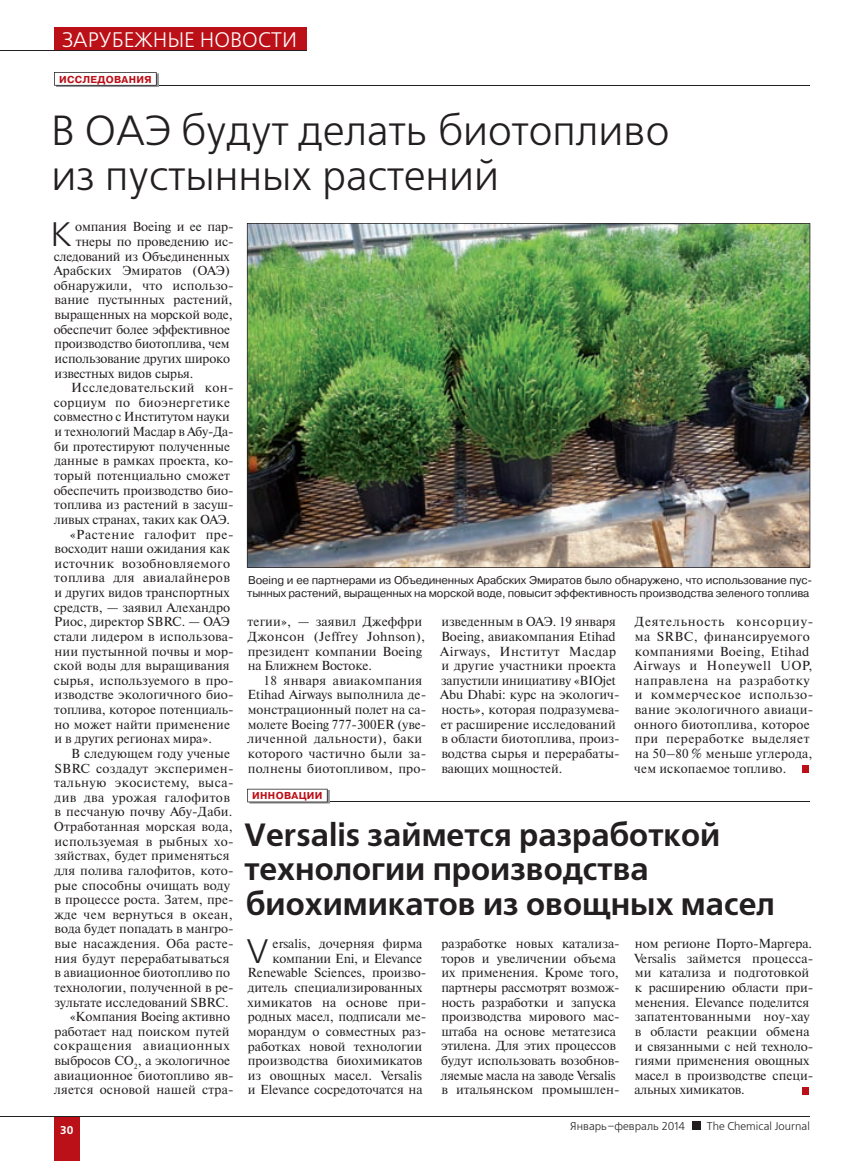
<style>
.page{position:relative;width:864px;height:1161px;background:#fff}
.page>*{position:absolute;margin:0;border:0;box-sizing:border-box;transform-origin:0 0}
.t1{font:42px/45px "Free Set C";color:#231f20}
.t2{font:33.9px "Free Set C";color:#231f20}
.t3{font:700 32.1px/34.5px "Free Set C";color:#231f20}
.t4{font:21px "Free Set C";color:#fff}
.t5{font:21px "Free Set C";letter-spacing:.04em;color:#fff}
.t6{font:13.05px/14.7px "Newton C";letter-spacing:.005em;color:#231f20}
.t7{font:13.05px/14.7px "Newton C";letter-spacing:.03em;color:#231f20}
.t8{font:13.05px "Newton C";letter-spacing:.035em;color:#231f20}
.t9{font:13.05px "Newton C";letter-spacing:-.015em;color:#231f20}
.t10{font:13.05px "Newton C";letter-spacing:.025em;color:#231f20}
.t11{font:13.05px "Newton C";letter-spacing:.045em;color:#231f20}
.t12{font:13.05px "Newton C";letter-spacing:.04em;color:#231f20}
.t13{font:11.25px/12.8px "Pragmatica C";letter-spacing:-.01em;color:#231f20}
.t14{font:11.25px "Free Set C";color:#231f20}
.t15{font:700 11.25px "Free Set C";color:#fff}
.t16{font:700 10.05px "Pragmatica C";letter-spacing:.03em;color:#bb1018}
</style>
<div class="page">
<hr style="left:157px;top:85px;width:652px;height:1px;background:#231f20">
<img style="left:56px;top:86px;width:103px;height:1px">
<svg style="left:54px;top:72px;width:105px;height:14px"></svg>
<div style="left:801px;top:765px;width:7px;height:7px;background:#bb1018"></div>
<img style="left:247px;top:223px;width:563px;height:345px">
<hr style="left:327px;top:801px;width:482px;height:1px;background:#231f20">
<img style="left:249px;top:802px;width:81px;height:2px">
<svg style="left:247px;top:789px;width:83px;height:13px"></svg>
<div style="left:801px;top:1087px;width:7px;height:7px;background:#bb1018"></div>
<div style="left:54px;top:1116px;width:26px;height:45px;background:#bb1018"></div>
<hr style="left:0;top:1116px;width:54px;height:1px;background:#231f20">
<hr style="left:54px;top:1116px;width:755px;height:1px;background:#231f20">
<div style="left:691px;top:1121px;width:9px;height:9px;background:#231f20"></div>
<div style="left:54px;top:27px;width:252px;height:24px;background:#bb1018"></div>
<hr style="left:0;top:51px;width:54px;height:1px;background:#231f20">
<hr style="left:54px;top:51px;width:252px;height:1px;background:#231f20">
<h3 class="t5" style="left:62px;top:31px;width:144px">PLAST/ПЛАСТ</h3>
<h3 class="t4" style="left:63px;top:31px;width:236px">ЗАРУБЕЖНЫЕ НОВОСТИ</h3>
<p class="t16" style="left:59px;top:76px;width:94px">ИССЛЕДОВАНИЯ</p>
<h1 class="t1" style="left:51px;top:111px;width:620px">В ОАЭ будут делать биотопливо из пустынных растений</h1>
<h2 class="t2" style="left:51px;top:221px;width:23px">К</h2>
<p class="t6" style="left:75px;top:221px;width:160px">омпания Boeing и ее пар-</p>
<p class="t6" style="left:76px;top:235px;width:159px">тнеры по проведению ис-</p>
<p class="t6" style="left:54px;top:250px;width:177px">следований из Объединенных</p>
<p class="t6" style="left:54px;top:264px;width:178px">Арабских Эмиратов (ОАЭ)</p>
<p class="t6" style="left:54px;top:279px;width:181px">обнаружили, что использо-</p>
<p class="t6" style="left:54px;top:294px;width:179px">вание пустынных растений,</p>
<p class="t6" style="left:55px;top:308px;width:180px">выращенных на морской воде,</p>
<p class="t6" style="left:54px;top:323px;width:178px">обеспечит более эффективное</p>
<p class="t9" style="left:55px;top:339px;width:176px">производство биотоплива, чем</p>
<p class="t6" style="left:55px;top:352px;width:177px">использование других широко</p>
<p class="t6" style="left:55px;top:367px;width:140px">известных видов сырья.</p>
<p class="t8" style="left:71px;top:383px;width:164px">Исследовательский кон-</p>
<p class="t7" style="left:54px;top:396px;width:178px">сорциум по биоэнергетике</p>
<p class="t6" style="left:54px;top:411px;width:177px">совместно с Институтом науки</p>
<p class="t6" style="left:54px;top:425px;width:180px">и технологий Масдар в Абу-Да-</p>
<p class="t6" style="left:54px;top:440px;width:177px">би протестируют полученные</p>
<p class="t6" style="left:54px;top:455px;width:180px">данные в рамках проекта, ко-</p>
<p class="t6" style="left:54px;top:469px;width:177px">торый потенциально сможет</p>
<p class="t6" style="left:54px;top:484px;width:181px">обеспечить производство био-</p>
<p class="t6" style="left:54px;top:498px;width:181px">топлива из растений в засуш-</p>
<p class="t6" style="left:54px;top:513px;width:177px">ливых странах, таких как ОАЭ.</p>
<p class="t12" style="left:70px;top:529px;width:165px">«Растение галофит пре-</p>
<p class="t6" style="left:55px;top:542px;width:177px">восходит наши ожидания как</p>
<p class="t7" style="left:55px;top:557px;width:177px">источник возобновляемого</p>
<p class="t8" style="left:54px;top:573px;width:177px">топлива для авиалайнеров</p>
<p class="t6" style="left:55px;top:586px;width:177px">и других видов транспортных</p>
<p class="t6" style="left:54px;top:601px;width:178px">средств, — заявил Алехандро</p>
<p class="t6" style="left:54px;top:615px;width:177px">Риос, директор SBRC. — ОАЭ</p>
<p class="t6" style="left:54px;top:630px;width:181px">стали лидером в использова-</p>
<p class="t6" style="left:54px;top:645px;width:180px">нии пустынной почвы и мор-</p>
<p class="t6" style="left:54px;top:659px;width:177px">ской воды для выращивания</p>
<p class="t6" style="left:54px;top:674px;width:181px">сырья, используемого в про-</p>
<p class="t6" style="left:54px;top:689px;width:180px">изводстве экологичного био-</p>
<p class="t6" style="left:54px;top:703px;width:181px">топлива, которое потенциаль-</p>
<p class="t6" style="left:55px;top:718px;width:177px">но может найти применение</p>
<p class="t6" style="left:55px;top:732px;width:159px">и в других регионах мира».</p>
<p class="t6" style="left:71px;top:747px;width:160px">В следующем году ученые</p>
<p class="t6" style="left:54px;top:762px;width:181px">SBRC создадут эксперимен-</p>
<p class="t8" style="left:54px;top:778px;width:181px">тальную экосистему, выса-</p>
<p class="t7" style="left:55px;top:791px;width:177px">див два урожая галофитов</p>
<p class="t6" style="left:55px;top:806px;width:179px">в песчаную почву Абу-Даби.</p>
<p class="t6" style="left:54px;top:820px;width:180px">Отработанная морская вода,</p>
<p class="t10" style="left:55px;top:836px;width:180px">используемая в рыбных хо-</p>
<p class="t6" style="left:54px;top:849px;width:177px">зяйствах, будет применяться</p>
<p class="t6" style="left:55px;top:864px;width:180px">для полива галофитов, кото-</p>
<p class="t6" style="left:55px;top:879px;width:177px">рые способны очищать воду</p>
<p class="t6" style="left:55px;top:893px;width:181px">в процессе роста. Затем, пре-</p>
<p class="t6" style="left:54px;top:908px;width:180px">жде чем вернуться в океан,</p>
<p class="t6" style="left:55px;top:923px;width:180px">вода будет попадать в мангро-</p>
<p class="t6" style="left:55px;top:937px;width:180px">вые насаждения. Оба расте-</p>
<p class="t6" style="left:55px;top:952px;width:176px">ния будут перерабатываться</p>
<p class="t6" style="left:55px;top:966px;width:177px">в авиационное биотопливо по</p>
<p class="t6" style="left:54px;top:981px;width:181px">технологии, полученной в ре-</p>
<p class="t6" style="left:54px;top:996px;width:176px">зультате исследований SBRC.</p>
<p class="t6" style="left:70px;top:1010px;width:162px">«Компания Boeing активно</p>
<p class="t6" style="left:55px;top:1025px;width:176px">работает над поиском путей</p>
<p class="t11" style="left:54px;top:1041px;width:177px">сокращения авиационных</p>
<p class="t6" style="left:54px;top:1054px;width:177px">выбросов CO<sub>2</sub>, а экологичное</p>
<p class="t6" style="left:54px;top:1069px;width:181px">авиационное биотопливо яв-</p>
<p class="t6" style="left:54px;top:1083px;width:181px">ляется основой нашей стра-</p>
<p class="t13" style="left:247px;top:575px;width:566px">Boeing и ее партнерами из Объединенных Арабских Эмиратов было обнаружено, что использование пус&shy;тынных растений, выращенных на морской воде, повысит эффективность производства зеленого топлива</p>
<p class="t6" style="left:247px;top:615px;width:179px">тегии», — заявил Джеффри<br>Джонсон (Jeffrey Johnson), президент компании Boeing на Ближнем Востоке.</p>
<p class="t6" style="left:247px;top:674px;width:180px;text-indent:16px">18 января авиакомпания<br>Etihad Airways выполнила де&shy;монстрационный полет на са&shy;молете Boeing 777-300ER (уве&shy;личенной дальности), баки которого частично были за&shy;полнены биотопливом, про-</p>
<p class="t6" style="left:440px;top:615px;width:181px">изведенным в ОАЭ. 19 января<br>Boeing, авиакомпания Etihad<br>Airways, Институт Масдар и другие участники проекта запустили инициативу «BIOjet<br>Abu Dhabi: курс на экологич&shy;ность», которая подразумева&shy;ет расширение исследований в области биотоплива, произ&shy;водства сырья и перерабаты&shy;вающих мощностей.</p>
<p class="t7" style="left:633px;top:615px;width:181px">Деятельность консорциу&shy;ма SRBC, финансируемого компаниями Boeing, Etihad<br>Airways и Honeywell UOP, направлена на разработку и коммерческое использо&shy;вание экологичного авиаци&shy;онного биотоплива, которое при переработке выделяет на 50–80 % меньше углерода, чем ископаемое топливо.</p>
<p class="t16" style="left:252px;top:792px;width:72px">ИННОВАЦИИ</p>
<h3 class="t3" style="left:244px;top:820px;width:532px">Versalis займется разработкой технологии производства биохимикатов из овощных масел</h3>
<h2 class="t2" style="left:246px;top:937px;width:24px">V</h2>
<p class="t6" style="left:272px;top:937px;width:151px">ersalis, дочерняя фирма</p>
<p class="t6" style="left:440px;top:937px;width:180px">разработке новых катализа&shy;торов и увеличении объема их применения. Кроме того, партнеры рассмотрят возмож&shy;ность разработки и запуска производства мирового мас&shy;штаба на основе метатезиса этилена. Для этих процессов будут использовать возобнов&shy;ляемые масла на заводе Versalis в итальян ском промышлен-</p>
<p class="t6" style="left:633px;top:937px;width:181px">ном регионе Порто-Маргера.<br>Versalis займется процесса&shy;ми катализа и подготовкой к расширению области при&shy;менения. Elevance поделится запатентованными ноу-хау в области реакции обмена и связанными с ней техноло&shy;гиями применения овощных масел в производ стве специ&shy;альных химикатов.</p>
<p class="t6" style="left:272px;top:952px;width:151px">компании Eni, и Elevance</p>
<p class="t6" style="left:247px;top:966px;width:180px">Renewable Sciences, произво-</p>
<p class="t6" style="left:248px;top:981px;width:176px">дитель специализированных</p>
<p class="t6" style="left:247px;top:996px;width:180px">химикатов на основе при-</p>
<p class="t6" style="left:248px;top:1010px;width:180px">родных масел, подписали ме-</p>
<p class="t6" style="left:248px;top:1025px;width:180px">морандум о совместных раз-</p>
<p class="t6" style="left:248px;top:1040px;width:176px">работках новой технологии</p>
<p class="t6" style="left:248px;top:1054px;width:176px">производства биохимикатов</p>
<p class="t6" style="left:248px;top:1069px;width:175px">из овощных масел. Versalis</p>
<p class="t6" style="left:248px;top:1083px;width:176px">и Elevance сосредоточатся на</p>
<p class="t15" style="left:60px;top:1125px;width:15px">30</p>
<p class="t14" style="left:569px;top:1121px;width:117px">Январь–февраль 2014</p>
<p class="t14" style="left:706px;top:1121px;width:104px">The Chemical Journal</p>
</div>
